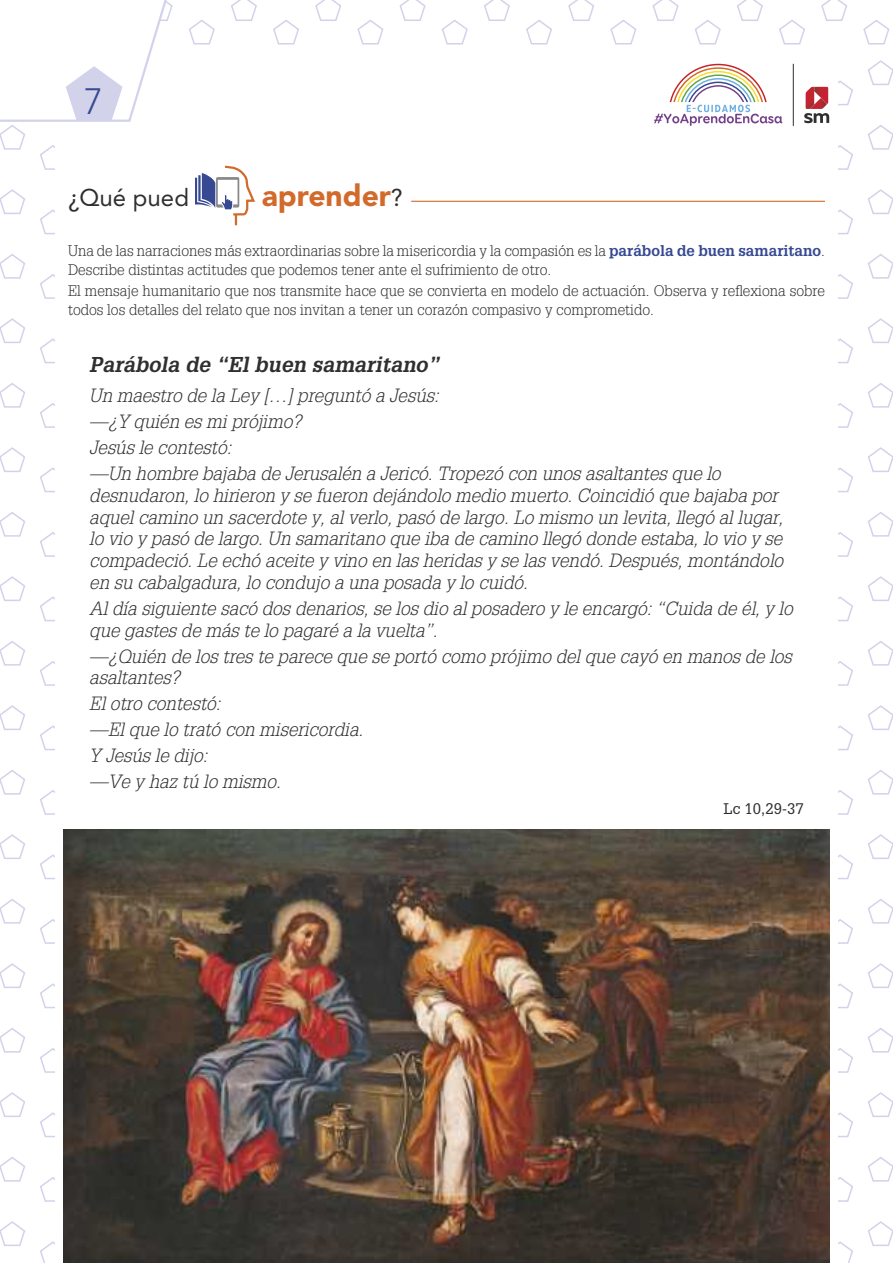
<style>
.page{position:relative;width:893px;height:1263px;background:#fff}
.page>*{position:absolute;margin:0;border:0;box-sizing:border-box;transform-origin:0 0}
.t1{font:300 36.3px "Avenir LT Std";color:#364992}
.t2{font:900 30px "Avenir LT Std";color:#d16a2b}
.t3{font:24px "Avenir LT Std";color:#2f2f2e}
.t4{font:italic 700 21px "Glypha LT Std";color:#2f2f2e}
.t5{font:italic 300 18.75px/26px "Glypha LT Std";color:#2f2f2e}
.t6{font:300 15px/18.8px "Glypha LT Std";color:#2f2f2e}
.t7{font:15px "Glypha LT Std";color:#2f2f2e}
.s1{font-weight:400;font-size:24px;color:#2f2f2e}
.s2{font-weight:700;color:#364992}
</style>
<div class="page">
<svg style="left:868px;top:60px;width:25px;height:25px"></svg>
<svg style="left:867px;top:125px;width:26px;height:25px"></svg>
<svg style="left:0;top:189px;width:25px;height:25px"></svg>
<svg style="left:868px;top:189px;width:25px;height:25px"></svg>
<svg style="left:0;top:254px;width:25px;height:25px"></svg>
<svg style="left:867px;top:254px;width:26px;height:25px"></svg>
<svg style="left:0;top:318px;width:25px;height:25px"></svg>
<svg style="left:868px;top:318px;width:25px;height:25px"></svg>
<svg style="left:0;top:383px;width:25px;height:25px"></svg>
<svg style="left:867px;top:383px;width:26px;height:25px"></svg>
<svg style="left:0;top:447px;width:25px;height:25px"></svg>
<svg style="left:868px;top:447px;width:25px;height:25px"></svg>
<svg style="left:0;top:512px;width:25px;height:25px"></svg>
<svg style="left:867px;top:512px;width:26px;height:25px"></svg>
<svg style="left:0;top:576px;width:25px;height:25px"></svg>
<svg style="left:868px;top:576px;width:25px;height:25px"></svg>
<svg style="left:0;top:641px;width:26px;height:25px"></svg>
<svg style="left:867px;top:641px;width:26px;height:25px"></svg>
<svg style="left:0;top:705px;width:25px;height:25px"></svg>
<svg style="left:868px;top:705px;width:25px;height:25px"></svg>
<svg style="left:0;top:770px;width:26px;height:25px"></svg>
<svg style="left:867px;top:770px;width:26px;height:25px"></svg>
<svg style="left:0;top:834px;width:25px;height:25px"></svg>
<svg style="left:868px;top:834px;width:25px;height:25px"></svg>
<svg style="left:0;top:899px;width:26px;height:25px"></svg>
<svg style="left:867px;top:899px;width:26px;height:25px"></svg>
<svg style="left:0;top:963px;width:25px;height:25px"></svg>
<svg style="left:868px;top:963px;width:25px;height:25px"></svg>
<svg style="left:0;top:1028px;width:26px;height:25px"></svg>
<svg style="left:867px;top:1028px;width:26px;height:25px"></svg>
<svg style="left:0;top:1092px;width:25px;height:25px"></svg>
<svg style="left:868px;top:1092px;width:25px;height:25px"></svg>
<svg style="left:0;top:1157px;width:26px;height:25px"></svg>
<svg style="left:867px;top:1157px;width:26px;height:25px"></svg>
<svg style="left:0;top:1221px;width:25px;height:25px"></svg>
<svg style="left:868px;top:1221px;width:25px;height:25px"></svg>
<svg style="left:838px;top:145px;width:15px;height:25px"></svg>
<svg style="left:40px;top:209px;width:15px;height:26px"></svg>
<svg style="left:838px;top:209px;width:15px;height:26px"></svg>
<svg style="left:40px;top:274px;width:15px;height:25px"></svg>
<svg style="left:838px;top:274px;width:15px;height:25px"></svg>
<svg style="left:40px;top:338px;width:15px;height:26px"></svg>
<svg style="left:838px;top:338px;width:15px;height:26px"></svg>
<svg style="left:40px;top:403px;width:15px;height:25px"></svg>
<svg style="left:838px;top:403px;width:15px;height:25px"></svg>
<svg style="left:40px;top:467px;width:15px;height:26px"></svg>
<svg style="left:838px;top:467px;width:15px;height:26px"></svg>
<svg style="left:40px;top:532px;width:15px;height:25px"></svg>
<svg style="left:838px;top:532px;width:15px;height:25px"></svg>
<svg style="left:40px;top:596px;width:15px;height:26px"></svg>
<svg style="left:838px;top:596px;width:15px;height:26px"></svg>
<svg style="left:40px;top:661px;width:15px;height:25px"></svg>
<svg style="left:838px;top:661px;width:15px;height:25px"></svg>
<svg style="left:40px;top:725px;width:15px;height:26px"></svg>
<svg style="left:838px;top:725px;width:15px;height:26px"></svg>
<svg style="left:40px;top:790px;width:15px;height:25px"></svg>
<svg style="left:838px;top:790px;width:15px;height:25px"></svg>
<svg style="left:40px;top:854px;width:15px;height:26px"></svg>
<svg style="left:838px;top:854px;width:15px;height:26px"></svg>
<svg style="left:40px;top:919px;width:15px;height:25px"></svg>
<svg style="left:838px;top:919px;width:15px;height:25px"></svg>
<svg style="left:40px;top:983px;width:15px;height:26px"></svg>
<svg style="left:838px;top:983px;width:15px;height:26px"></svg>
<svg style="left:40px;top:1048px;width:15px;height:25px"></svg>
<svg style="left:838px;top:1048px;width:15px;height:25px"></svg>
<svg style="left:40px;top:1112px;width:15px;height:26px"></svg>
<svg style="left:838px;top:1112px;width:15px;height:26px"></svg>
<svg style="left:40px;top:1177px;width:15px;height:25px"></svg>
<svg style="left:838px;top:1177px;width:15px;height:25px"></svg>
<svg style="left:40px;top:1241px;width:15px;height:22px"></svg>
<svg style="left:838px;top:1241px;width:15px;height:22px"></svg>
<svg style="left:231px;top:0;width:26px;height:21px"></svg>
<svg style="left:315px;top:0;width:26px;height:21px"></svg>
<svg style="left:399px;top:0;width:27px;height:21px"></svg>
<svg style="left:484px;top:0;width:26px;height:21px"></svg>
<svg style="left:568px;top:0;width:26px;height:21px"></svg>
<svg style="left:652px;top:0;width:27px;height:21px"></svg>
<svg style="left:737px;top:0;width:26px;height:21px"></svg>
<svg style="left:821px;top:0;width:26px;height:21px"></svg>
<svg style="left:189px;top:20px;width:26px;height:25px"></svg>
<svg style="left:273px;top:20px;width:26px;height:25px"></svg>
<svg style="left:357px;top:19px;width:27px;height:26px"></svg>
<svg style="left:441px;top:19px;width:27px;height:26px"></svg>
<svg style="left:526px;top:20px;width:26px;height:25px"></svg>
<svg style="left:610px;top:19px;width:27px;height:26px"></svg>
<svg style="left:694px;top:19px;width:27px;height:26px"></svg>
<svg style="left:779px;top:20px;width:26px;height:25px"></svg>
<svg style="left:863px;top:19px;width:27px;height:26px"></svg>
<svg style="left:0;top:0;width:173px;height:170px"></svg>
<hr style="left:68px;top:201px;width:757px;height:1px;background:#d16a2b">
<div style="left:68px;top:181px;width:343px;height:36px;background:#fff"></div>
<svg style="left:195px;top:165px;width:60px;height:60px"></svg>
<svg style="left:804px;top:80px;width:49px;height:43px"></svg>
<hr style="left:793px;top:64px;width:1px;height:62px;background:#2f2f2e">
<svg style="left:654px;top:63px;width:128px;height:63px"></svg>
<img style="left:64px;top:829px;width:765px;height:434px">
<h1 class="t1" style="left:84px;top:81px;width:20px">7</h1>
<p class="t3" style="left:68px;top:184px;width:122px">¿Qué pued</p>
<h2 class="t2" style="left:262px;top:177px;width:143px">aprender<span class="s1">?</span></h2>
<p class="t6" style="left:68px;top:242px;width:758px">Una de las narraciones más extraordinarias sobre la misericordia y la compasión es la <span class="s2">parábola de buen samaritano</span>.<br>Describe distintas actitudes que podemos tener ante el sufrimiento de otro.</p>
<p class="t6" style="left:68px;top:281px;width:758px">El mensaje humanitario que nos transmite hace que se convierta en modelo de actuación. Observa y reflexiona sobre todos los detalles del relato que nos invitan a tener un corazón compasivo y comprometido.</p>
<p class="t4" style="left:89px;top:351px;width:352px">Parábola de “El buen samaritano”</p>
<p class="t5" style="left:89px;top:383px;width:633px">Un maestro de la Ley […] preguntó a Jesús:<br>—¿Y quién es mi prójimo?<br>Jesús le contestó:<br>—Un hombre bajaba de Jerusalén a Jericó. Tropezó con unos asaltantes que lo</p>
<p class="t5" style="left:89px;top:485px;width:695px;line-height:21.8px">desnudaron, lo hirieron y se fueron dejándolo medio muerto. Coincidió que bajaba por aquel camino un sacerdote y, al verlo, pasó de largo. Lo mismo un levita, llegó al lugar, lo vio y pasó de largo. Un samaritano que iba de camino llegó donde estaba, lo vio y se compadeció. Le echó aceite y vino en las heridas y se las vendó. Después, montándolo en su cabalgadura, lo condujo a una posada y lo cuidó.</p>
<p class="t5" style="left:89px;top:598px;width:705px;line-height:21.8px">Al día siguiente sacó dos denarios, se los dio al posadero y le encargó: “Cuida de él, y lo que gastes de más te lo pagaré a la vuelta”.</p>
<p class="t5" style="left:89px;top:646px;width:704px;line-height:21.8px">—¿Quién de los tres te parece que se portó como prójimo del que cayó en manos de los asaltantes?</p>
<p class="t5" style="left:89px;top:691px;width:275px">El otro contestó:<br>—El que lo trató con misericordia.<br>Y Jesús le dijo:<br>—Ve y haz tú lo mismo.</p>
<p class="t7" style="left:724px;top:799px;width:82px">Lc 10,29-37</p>
</div>
